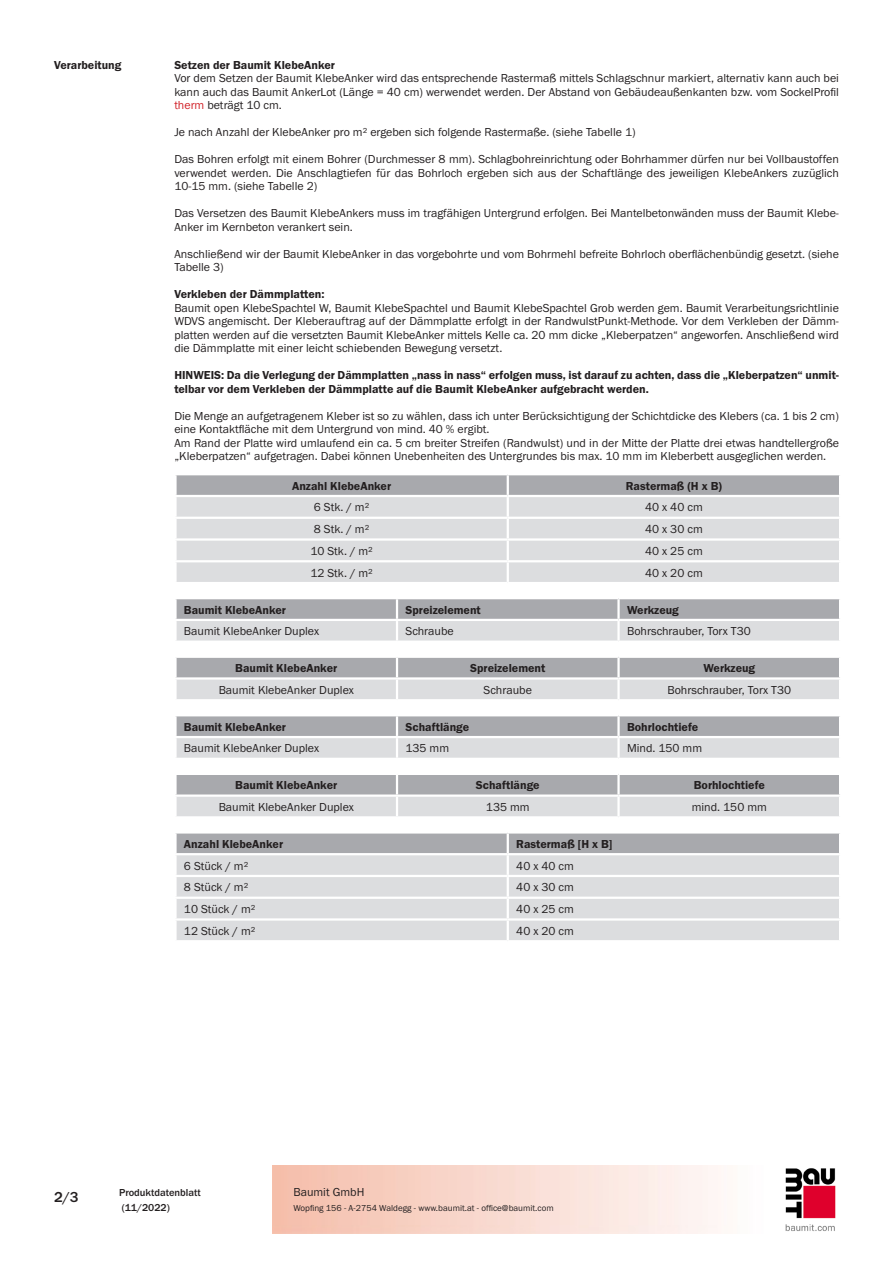
<style>
.page{position:relative;width:893px;height:1263px;background:#fff}
.page>*{position:absolute;margin:0;border:0;box-sizing:border-box;transform-origin:0 0}
.t1{font:500 15px "BM Franklin Gothic URW";color:#231f20}
.PDS_Standard{font:12px/13.5px "BM Franklin Gothic URW Boo";color:#231f20}
.PDS_Standard-2{font:12px/13.5px "BM Franklin Gothic URW Dem";color:#231f20}
.PDS_Header{font:12px "BM Franklin Gothic URW Dem";color:#231f20}
.t2{font:500 10.5px/15px "BM Franklin Gothic URW";color:#231f20}
.t3{font:9px "BM Franklin Gothic URW Boo";color:#231f20}
.s1{color:#d1232a}
</style>
<div class="page">
<img style="left:785px;top:1168px;width:51px;height:63px">
<svg style="left:177px;top:475px;width:662px;height:20px;background:#aaabae"></svg>
<div style="left:177px;top:497px;width:662px;height:85px;background:#dcdddf"></div>
<hr style="left:507px;top:475px;width:2px;height:20px;background:#fff">
<hr style="left:507px;top:497px;width:2px;height:20px;background:#fff">
<hr style="left:174px;top:517px;width:334px;height:2px;background:#fff">
<hr style="left:508px;top:517px;width:333px;height:2px;background:#fff">
<hr style="left:174px;top:538px;width:334px;height:3px;background:#fff">
<hr style="left:508px;top:538px;width:333px;height:3px;background:#fff">
<svg style="left:507px;top:519px;width:2px;height:41px"></svg>
<hr style="left:174px;top:560px;width:334px;height:2px;background:#fff">
<hr style="left:508px;top:560px;width:333px;height:2px;background:#fff">
<hr style="left:507px;top:562px;width:2px;height:20px;background:#fff">
<svg style="left:176px;top:598px;width:664px;height:43px;background:#c7c8cb"></svg>
<hr style="left:619px;top:640px;width:222px;height:3px;background:#fff">
<svg style="left:175px;top:657px;width:665px;height:43px;background:#c7c8cb"></svg>
<hr style="left:619px;top:699px;width:222px;height:2px;background:#fff">
<svg style="left:177px;top:716px;width:662px;height:42px;background:#c3c4c7"></svg>
<hr style="left:396px;top:716px;width:2px;height:20px;background:#fff">
<hr style="left:617px;top:716px;width:3px;height:20px;background:#fff">
<hr style="left:174px;top:736px;width:223px;height:2px;background:#fff">
<hr style="left:397px;top:736px;width:222px;height:2px;background:#fff">
<hr style="left:396px;top:738px;width:2px;height:20px;background:#fff">
<hr style="left:619px;top:736px;width:222px;height:2px;background:#fff">
<hr style="left:617px;top:738px;width:3px;height:20px;background:#fff">
<svg style="left:175px;top:774px;width:665px;height:43px;background:#c7c8cb"></svg>
<hr style="left:619px;top:816px;width:222px;height:2px;background:#fff">
<div style="left:177px;top:833px;width:662px;height:20px;background:#a8a9ad"></div>
<div style="left:177px;top:855px;width:662px;height:85px;background:#dcdddf"></div>
<hr style="left:507px;top:833px;width:2px;height:20px;background:#fff">
<hr style="left:507px;top:855px;width:2px;height:20px;background:#fff">
<hr style="left:174px;top:875px;width:334px;height:2px;background:#fff">
<hr style="left:508px;top:875px;width:333px;height:2px;background:#fff">
<hr style="left:174px;top:896px;width:334px;height:3px;background:#fff">
<hr style="left:508px;top:896px;width:333px;height:3px;background:#fff">
<hr style="left:174px;top:918px;width:334px;height:3px;background:#fff">
<hr style="left:508px;top:918px;width:333px;height:3px;background:#fff">
<svg style="left:507px;top:877px;width:2px;height:63px"></svg>
<p class="PDS_Header" style="left:54px;top:57px;width:69px">Verarbeitung</p>
<p class="PDS_Standard-2" style="left:174px;top:58px;width:162px">Setzen der Baumit KlebeAnker</p>
<p class="PDS_Standard" style="left:174px;top:71px;width:666px;text-align:justify">Vor dem Setzen der Baumit KlebeAnker wird das entsprechende Rastermaß mittels Schlagschnur markiert, alternativ kann auch bei kann auch das Baumit AnkerLot (Länge = 40 cm) werwendet werden. Der Abstand von Gebäudeaußenkanten bzw. vom SockelProfil <span class="s1">therm</span> beträgt 10 cm.</p>
<p class="PDS_Standard" style="left:174px;top:125px;width:463px">Je nach Anzahl der KlebeAnker pro m² ergeben sich folgende Rastermaße. (siehe Tabelle 1)</p>
<p class="PDS_Standard" style="left:174px;top:152px;width:666px;text-align:justify">Das Bohren erfolgt mit einem Bohrer (Durchmesser 8 mm). Schlagbohreinrichtung oder Bohrhammer dürfen nur bei Vollbaustoffen verwendet werden. Die Anschlagtiefen für das Bohrloch ergeben sich aus der Schaftlänge des jeweiligen KlebeAnkers zuzüglich 10-15 mm. (siehe Tabelle 2)</p>
<p class="PDS_Standard" style="left:174px;top:206px;width:666px">Das Versetzen des Baumit KlebeAnkers muss im tragfähigen Untergrund erfolgen. Bei Mantelbetonwänden muss der Baumit Klebe-<br>Anker im Kernbeton verankert sein.</p>
<p class="PDS_Standard" style="left:174px;top:247px;width:666px">Anschließend wir der Baumit KlebeAnker in das vorgebohrte und vom Bohrmehl befreite Bohrloch oberflächenbündig gesetzt. (siehe<br>Tabelle 3)</p>
<p class="PDS_Standard-2" style="left:174px;top:287px;width:152px">Verkleben der Dämmplatten:</p>
<p class="PDS_Standard" style="left:174px;top:301px;width:666px;text-align:justify">Baumit open KlebeSpachtel W, Baumit KlebeSpachtel und Baumit KlebeSpachtel Grob werden gem. Baumit Verarbeitungsrichtlinie WDVS angemischt. Der Kleberauftrag auf der Dämmplatte erfolgt in der RandwulstPunkt-Methode. Vor dem Verkleben der Dämm&shy;platten werden auf die versetzten Baumit KlebeAnker mittels Kelle ca. 20 mm dicke „Kleberpatzen“ angeworfen. Anschließend wird die Dämmplatte mit einer leicht schiebenden Bewegung versetzt.</p>
<p class="PDS_Standard-2" style="left:174px;top:368px;width:666px">HINWEIS: Da die Verlegung der Dämmplatten „nass in nass“ erfolgen muss, ist darauf zu achten, dass die „Kleberpatzen“ unmit&shy;telbar vor dem Verkleben der Dämmplatte auf die Baumit KlebeAnker aufgebracht werden.</p>
<p class="PDS_Standard" style="left:174px;top:409px;width:666px">Die Menge an aufgetragenem Kleber ist so zu wählen, dass ich unter Berücksichtigung der Schichtdicke des Klebers (ca. 1 bis 2 cm) eine Kontaktfläche mit dem Untergrund von mind. 40 % ergibt.</p>
<p class="PDS_Standard" style="left:174px;top:436px;width:666px">Am Rand der Platte wird umlaufend ein ca. 5 cm breiter Streifen (Randwulst) und in der Mitte der Platte drei etwas handtellergroße „Kleberpatzen“ aufgetragen. Dabei können Unebenheiten des Untergrundes bis max. 10 mm im Kleberbett ausgeglichen werden.</p>
<p class="PDS_Standard-2" style="left:292px;top:479px;width:101px">Anzahl KlebeAnker</p>
<p class="PDS_Standard-2" style="left:626px;top:479px;width:98px">Rastermaß (H x B)</p>
<p class="PDS_Standard" style="left:314px;top:501px;width:57px">6 Stk. / m²</p>
<p class="PDS_Standard" style="left:645px;top:501px;width:59px">40 x 40 cm</p>
<p class="PDS_Standard" style="left:314px;top:523px;width:57px">8 Stk. / m²</p>
<p class="PDS_Standard" style="left:645px;top:523px;width:59px">40 x 30 cm</p>
<p class="PDS_Standard" style="left:310px;top:544px;width:64px">10 Stk. / m²</p>
<p class="PDS_Standard" style="left:645px;top:544px;width:59px">40 x 25 cm</p>
<p class="PDS_Standard" style="left:310px;top:566px;width:64px">12 Stk. / m²</p>
<p class="PDS_Standard" style="left:645px;top:566px;width:59px">40 x 20 cm</p>
<p class="PDS_Standard-2" style="left:184px;top:603px;width:104px">Baumit KlebeAnker</p>
<p class="PDS_Standard-2" style="left:405px;top:603px;width:77px">Spreizelement</p>
<p class="PDS_Standard-2" style="left:627px;top:603px;width:53px">Werkzeug</p>
<p class="PDS_Standard" style="left:184px;top:625px;width:137px">Baumit KlebeAnker Duplex</p>
<p class="PDS_Standard" style="left:405px;top:625px;width:50px">Schraube</p>
<p class="PDS_Standard" style="left:627px;top:625px;width:125px">Bohrschrauber, Torx T30</p>
<p class="PDS_Standard-2" style="left:235px;top:661px;width:104px">Baumit KlebeAnker</p>
<p class="PDS_Standard-2" style="left:470px;top:661px;width:77px">Spreizelement</p>
<p class="PDS_Standard-2" style="left:703px;top:661px;width:53px">Werkzeug</p>
<p class="PDS_Standard" style="left:219px;top:683px;width:137px">Baumit KlebeAnker Duplex</p>
<p class="PDS_Standard" style="left:484px;top:683px;width:50px">Schraube</p>
<p class="PDS_Standard" style="left:667px;top:683px;width:125px">Bohrschrauber, Torx T30</p>
<p class="PDS_Standard-2" style="left:184px;top:720px;width:104px">Baumit KlebeAnker</p>
<p class="PDS_Standard-2" style="left:405px;top:720px;width:65px">Schaftlänge</p>
<p class="PDS_Standard-2" style="left:627px;top:720px;width:73px">Bohrlochtiefe</p>
<p class="PDS_Standard" style="left:184px;top:742px;width:137px">Baumit KlebeAnker Duplex</p>
<p class="PDS_Standard" style="left:405px;top:742px;width:45px">135 mm</p>
<p class="PDS_Standard" style="left:627px;top:742px;width:77px">Mind. 150 mm</p>
<p class="PDS_Standard-2" style="left:235px;top:779px;width:104px">Baumit KlebeAnker</p>
<p class="PDS_Standard-2" style="left:476px;top:779px;width:65px">Schaftlänge</p>
<p class="PDS_Standard-2" style="left:694px;top:779px;width:73px">Borhlochtiefe</p>
<p class="PDS_Standard" style="left:219px;top:800px;width:137px">Baumit KlebeAnker Duplex</p>
<p class="PDS_Standard" style="left:486px;top:800px;width:45px">135 mm</p>
<p class="PDS_Standard" style="left:692px;top:800px;width:77px">mind. 150 mm</p>
<p class="PDS_Standard-2" style="left:184px;top:837px;width:101px">Anzahl KlebeAnker</p>
<p class="PDS_Standard-2" style="left:516px;top:837px;width:98px">Rastermaß [H x B]</p>
<p class="PDS_Standard" style="left:184px;top:859px;width:66px">6 Stück / m²</p>
<p class="PDS_Standard" style="left:516px;top:859px;width:59px">40 x 40 cm</p>
<p class="PDS_Standard" style="left:184px;top:881px;width:66px">8 Stück / m²</p>
<p class="PDS_Standard" style="left:516px;top:881px;width:59px">40 x 30 cm</p>
<p class="PDS_Standard" style="left:184px;top:902px;width:73px">10 Stück / m²</p>
<p class="PDS_Standard" style="left:516px;top:902px;width:59px">40 x 25 cm</p>
<p class="PDS_Standard" style="left:184px;top:924px;width:73px">12 Stück / m²</p>
<p class="PDS_Standard" style="left:516px;top:924px;width:59px">40 x 20 cm</p>
<p class="t1" style="left:54px;top:1188px;width:26px">2/3</p>
<p class="t2" style="left:119px;top:1185px;width:83px">Produktdatenblatt (11/2022)</p>
<p class="PDS_Standard" style="left:293px;top:1185px;width:73px">Baumit GmbH</p>
<p class="t3" style="left:293px;top:1202px;width:262px">Wopfing 156 - A-2754 Waldegg - www.baumit.at - office@baumit.com</p>
</div>
